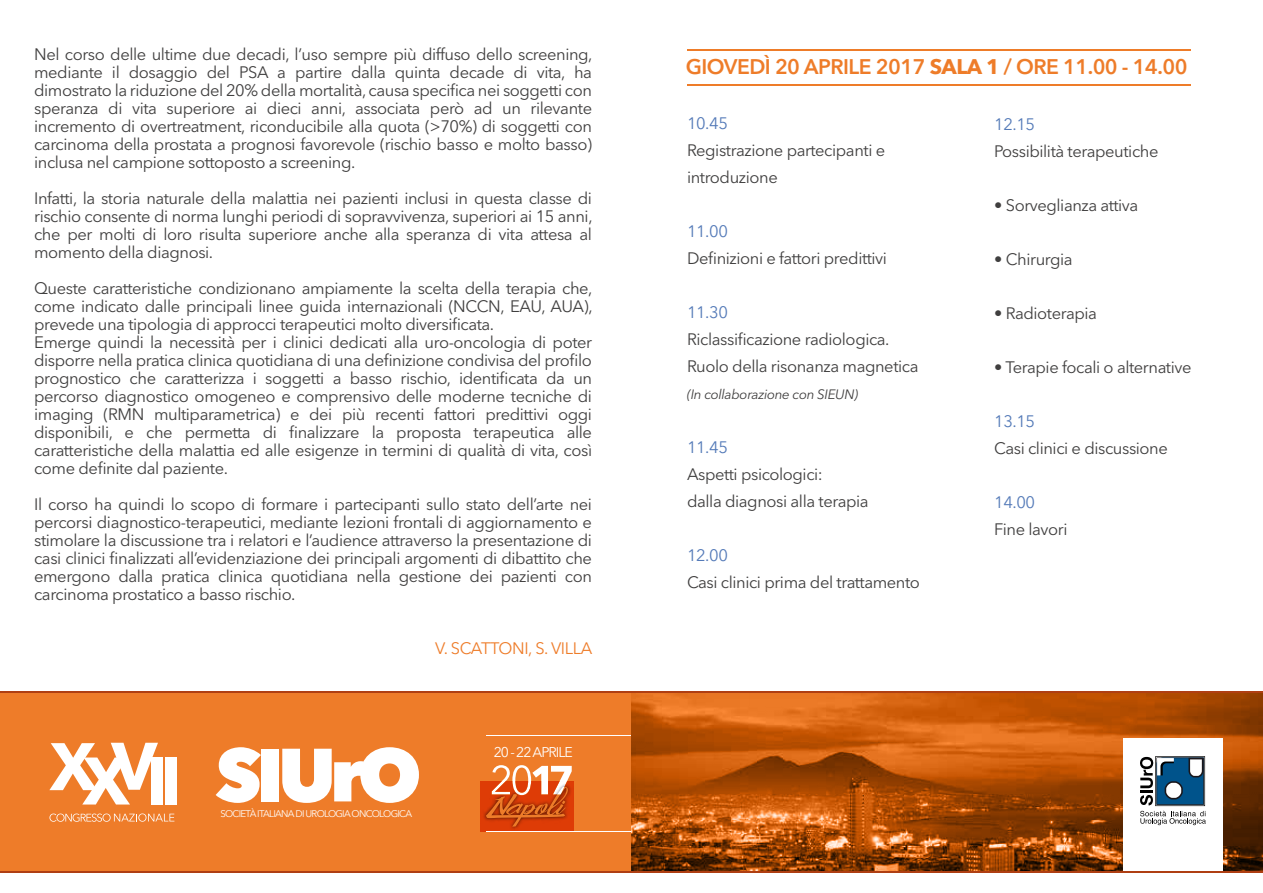
<style>
.page{position:relative;width:1263px;height:893px;background:#fff}
.page>*{position:absolute;margin:0;border:0;box-sizing:border-box;transform-origin:0 0}
.t1{font:600 21px "Avenir Next LT Pro";letter-spacing:-.025em;color:#ee7c29}
.t2{font:16.5px/18px "Avenir Next LT Pro";letter-spacing:-.025em;color:#403f3f}
.t3{font:16.5px "Avenir Next LT Pro";letter-spacing:-.025em;color:#547ab8}
.t4{font:16.5px "Avenir Next LT Pro";letter-spacing:-.025em;color:#ee7c29}
.t5{font:13.95px "Avenir Next LT Pro";letter-spacing:-.075em;color:#fff}
.t6{font:italic 13.5px "Avenir Next LT Pro";letter-spacing:-.025em;color:#403f3f}
.t7{font:9.6px "Avenir Next LT Pro";letter-spacing:-.075em;color:#fff}
.s1{font-weight:700}
</style>
<div class="page">
<svg style="left:0;top:693px;width:1263px;height:178px;background:#cd6519"></svg>
<hr style="left:687px;top:49px;width:503px;height:2px;background:#ee7c29">
<hr style="left:687px;top:84px;width:503px;height:1px;background:#ee7c29">
<div style="left:1123px;top:738px;width:99px;height:141px;background:#fff"></div>
<svg style="left:49px;top:813px;width:125px;height:9px"></svg>
<svg style="left:49px;top:743px;width:109px;height:61px"></svg>
<div style="left:151px;top:757px;width:11px;height:47px;background:#fff"></div>
<div style="left:165px;top:757px;width:11px;height:47px;background:#fff"></div>
<svg style="left:216px;top:747px;width:45px;height:56px"></svg>
<div style="left:261px;top:749px;width:18px;height:52px;background:#fff"></div>
<svg style="left:282px;top:747px;width:137px;height:56px"></svg>
<img style="left:481px;top:781px;width:92px;height:51px">
<svg style="left:486px;top:765px;width:86px;height:62px;background:#dc6c39"></svg>
<hr style="left:486px;top:735px;width:145px;height:1px;background:#fff">
<hr style="left:486px;top:832px;width:145px;height:1px;background:#fff">
<hr style="left:0;top:871px;width:1263px;height:1px;background:#af3f13">
<hr style="left:0;top:692px;width:1263px;height:1px;background:#af3f13">
<svg style="left:1140px;top:756px;width:66px;height:69px"></svg>
<p class="t2" style="left:34px;top:45px;width:560px;text-align:justify">Nel corso delle ultime due decadi, l’uso sempre più diffuso dello screening, mediante il dosaggio del PSA a partire dalla quinta decade di vita, ha dimostrato la riduzione del 20% della mortalità, causa specifica nei soggetti con speranza di vita superiore ai dieci anni, associata però ad un rilevante incremento di overtreatment, riconducibile alla quota (&gt;70%) di soggetti con carcinoma della prostata a prognosi favorevole (rischio basso e molto basso) inclusa nel campione sottoposto a screening.</p>
<p class="t2" style="left:34px;top:189px;width:560px;text-align:justify">Infatti, la storia naturale della malattia nei pazienti inclusi in questa classe di rischio consente di norma lunghi periodi di sopravvivenza, superiori ai 15 anni, che per molti di loro risulta superiore anche alla speranza di vita attesa al momento della diagnosi.</p>
<p class="t2" style="left:34px;top:279px;width:560px">Queste caratteristiche condizionano ampiamente la scelta della terapia che, come indicato dalle principali linee guida internazionali (NCCN, EAU, AUA), prevede una tipologia di approcci terapeutici molto diversificata.<br>Emerge quindi la necessità per i clinici dedicati alla uro-oncologia di poter disporre nella pratica clinica quotidiana di una definizione condivisa del profilo prognostico che caratterizza i soggetti a basso rischio, identificata da un percorso diagnostico omogeneo e comprensivo delle moderne tecniche di imaging (RMN multiparametrica) e dei più recenti fattori predittivi oggi disponibili, e che permetta di finalizzare la proposta terapeutica alle caratteristiche della malattia ed alle esigenze in termini di qualità di vita, così come definite dal paziente.</p>
<p class="t2" style="left:34px;top:495px;width:559px;text-align:justify">Il corso ha quindi lo scopo di formare i partecipanti sullo stato dell’arte nei percorsi diagnostico-terapeutici, mediante lezioni frontali di aggiornamento e stimolare la discussione tra i relatori e l’audience attraverso la presentazione di casi clinici finalizzati all’evidenziazione dei principali argomenti di dibattito che emergono dalla pratica clinica quotidiana nella gestione dei pazienti con carcinoma prostatico a basso rischio.</p>
<p class="t4" style="left:435px;top:639px;width:159px">V. SCATTONI, S. VILLA</p>
<p class="t7" style="left:220px;top:808px;width:193px">SOCIETÀ ITALIANA DI UROLOGIA ONCOLOGICA</p>
<p class="t5" style="left:494px;top:744px;width:80px">20 - 22 APRILE</p>
<p class="t1" style="left:686px;top:54px;width:503px">GIOVEDÌ 20 APRILE 2017 <span class="s1">SALA 1</span> / ORE 11.00 - 14.00</p>
<p class="t3" style="left:687px;top:114px;width:42px">10.45</p>
<p class="t2" style="left:687px;top:137px;width:200px;line-height:27px">Registrazione partecipanti e introduzione</p>
<p class="t3" style="left:687px;top:222px;width:42px">11.00</p>
<p class="t2" style="left:687px;top:250px;width:201px">Definizioni e fattori predittivi</p>
<p class="t3" style="left:687px;top:303px;width:42px">11.30</p>
<p class="t2" style="left:687px;top:326px;width:233px;line-height:27px">Riclassificazione radiologica.<br>Ruolo della risonanza magnetica</p>
<p class="t6" style="left:687px;top:387px;width:173px">(In collaborazione con SIEUN)</p>
<p class="t3" style="left:687px;top:438px;width:42px">11.45</p>
<p class="t2" style="left:687px;top:461px;width:183px;line-height:27px">Aspetti psicologici:<br>dalla diagnosi alla terapia</p>
<p class="t3" style="left:687px;top:546px;width:42px">12.00</p>
<p class="t2" style="left:687px;top:574px;width:234px">Casi clinici prima del trattamento</p>
<p class="t3" style="left:994px;top:114px;width:42px">12.15</p>
<p class="t2" style="left:994px;top:142px;width:166px">Possibilità terapeutiche</p>
<p class="t2" style="left:994px;top:196px;width:146px">• Sorveglianza attiva</p>
<p class="t2" style="left:994px;top:250px;width:80px">• Chirurgia</p>
<p class="t2" style="left:994px;top:304px;width:104px">• Radioterapia</p>
<p class="t2" style="left:994px;top:358px;width:199px">• Terapie focali o alternative</p>
<p class="t3" style="left:994px;top:411px;width:42px">13.15</p>
<p class="t2" style="left:994px;top:439px;width:175px">Casi clinici e discussione</p>
<p class="t3" style="left:994px;top:492px;width:42px">14.00</p>
<p class="t2" style="left:994px;top:520px;width:75px">Fine lavori</p>
</div>
